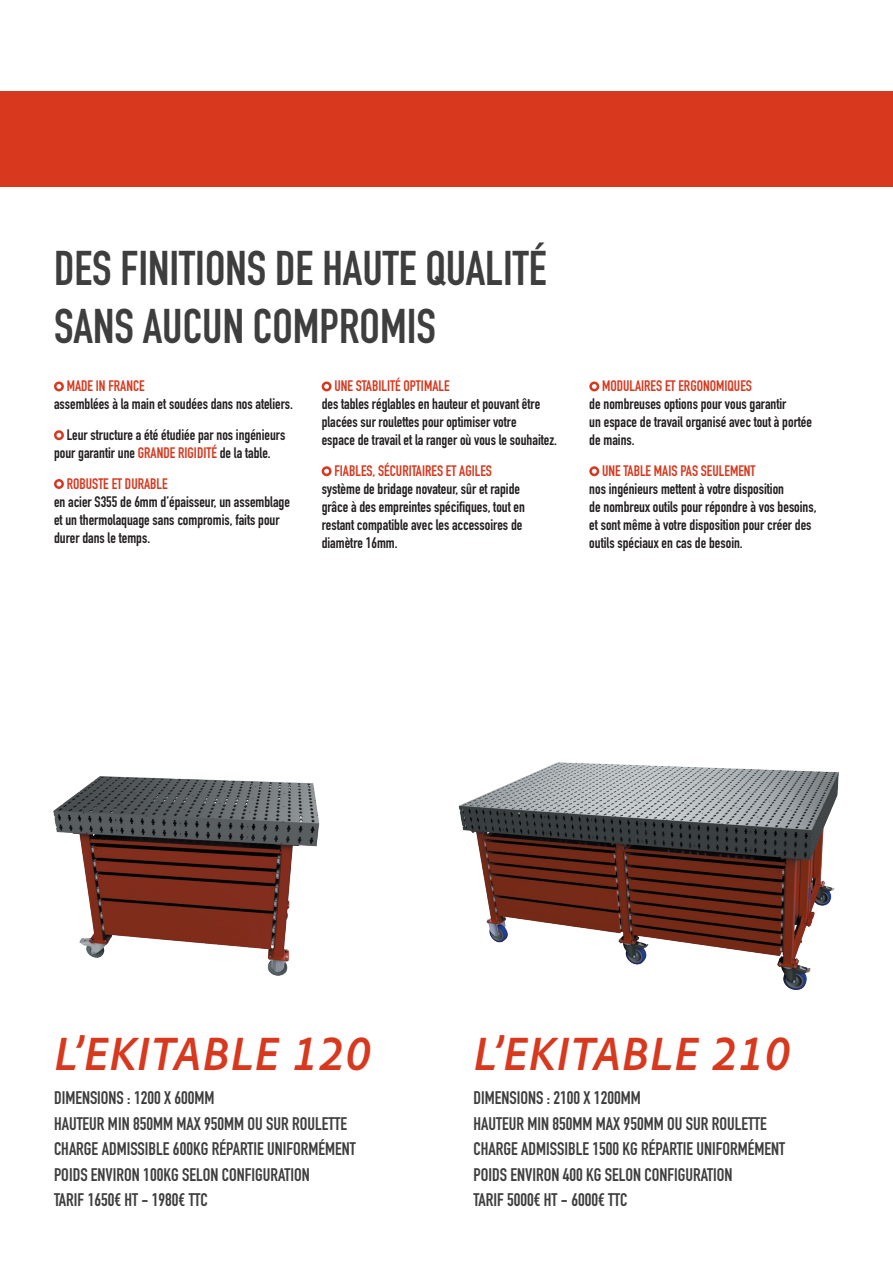
<style>
.page{position:relative;width:893px;height:1263px;background:#fff}
.page>*{position:absolute;margin:0;border:0;box-sizing:border-box;transform-origin:0 0}
.Header_-_Left_Aligned{font:italic 700 49.2px "Adobe Clean UX";color:#d8381e}
.Header_-_Left_Aligned-2{font:700 48px "DIN Condensed";color:#3e3e3f}
.Header_-_Left_Aligned-3{font:700 18px "DIN Condensed";color:#3e3e3f}
.Header_-_Left_Aligned-4{font:700 15px/18px "DIN Condensed";color:#231f20}
.Header_-_Left_Aligned-5{font:700 15px "DIN Condensed";color:#d8381e}
.s1{color:#d8381e}
</style>
<div class="page">
<div style="left:0;top:91px;width:893px;height:96px;background:#d8381e"></div>
<img style="left:458px;top:762px;width:381px;height:228px">
<img style="left:53px;top:776px;width:267px;height:200px">
<svg style="left:54px;top:381px;width:10px;height:10px"></svg>
<svg style="left:54px;top:430px;width:10px;height:10px"></svg>
<svg style="left:54px;top:479px;width:10px;height:10px"></svg>
<svg style="left:321px;top:381px;width:11px;height:10px"></svg>
<svg style="left:321px;top:466px;width:11px;height:10px"></svg>
<svg style="left:589px;top:381px;width:11px;height:10px"></svg>
<svg style="left:589px;top:466px;width:11px;height:10px"></svg>
<p class="Header_-_Left_Aligned-2" style="left:54px;top:236px;width:494px">DES FINITIONS DE HAUTE QUALITÉ</p>
<p class="Header_-_Left_Aligned-2" style="left:54px;top:294px;width:384px">SANS AUCUN COMPROMIS</p>
<p class="Header_-_Left_Aligned-4" style="left:54px;top:377px;width:240px;text-indent:13px"><span class="s1">MADE IN FRANCE<br></span>assemblées à la main et soudées dans nos ateliers.</p>
<p class="Header_-_Left_Aligned-4" style="left:54px;top:426px;width:233px;text-indent:13px">Leur structure a été étudiée par nos ingénieurs pour garantir une <span class="s1">GRANDE RIGIDITÉ</span> de la table.</p>
<p class="Header_-_Left_Aligned-4" style="left:54px;top:475px;width:237px;text-indent:13px"><span class="s1">ROBUSTE ET DURABLE<br></span>en acier S355 de 6mm d’épaisseur, un assemblage et un thermolaquage sans compromis, faits pour durer dans le temps.</p>
<p class="Header_-_Left_Aligned-5" style="left:334px;top:376px;width:117px">UNE STABILITÉ OPTIMALE</p>
<p class="Header_-_Left_Aligned-4" style="left:322px;top:395px;width:237px">des tables réglables en hauteur et pouvant être placées sur roulettes pour optimiser votre<br>espace de travail et la ranger où vous le souhaitez.</p>
<p class="Header_-_Left_Aligned-4" style="left:322px;top:462px;width:205px;text-indent:13px"><span class="s1">FIABLES, SÉCURITAIRES ET AGILES </span>système de bridage novateur, sûr et rapide grâce à des empreintes spécifiques, tout en restant compatible avec les accessoires de diamètre 16mm.</p>
<p class="Header_-_Left_Aligned-5" style="left:602px;top:376px;width:151px">MODULAIRES ET ERGONOMIQUES</p>
<p class="Header_-_Left_Aligned-4" style="left:589px;top:395px;width:224px">de nombreuses options pour vous garantir<br>un espace de travail organisé avec tout à portée de mains.</p>
<p class="Header_-_Left_Aligned-5" style="left:602px;top:461px;width:155px">UNE TABLE MAIS PAS SEULEMENT</p>
<p class="Header_-_Left_Aligned-4" style="left:589px;top:480px;width:229px">nos ingénieurs mettent à votre disposition<br>de nombreux outils pour répondre à vos besoins, et sont même à votre disposition pour créer des outils spéciaux en cas de besoin.</p>
<p class="Header_-_Left_Aligned" style="left:54px;top:1022px;width:320px">L’EKITABLE 120</p>
<p class="Header_-_Left_Aligned" style="left:473px;top:1022px;width:320px">L’EKITABLE 210</p>
<p class="Header_-_Left_Aligned-3" style="left:54px;top:1086px;width:162px">DIMENSIONS : 1200 X 600MM</p>
<p class="Header_-_Left_Aligned-3" style="left:54px;top:1111px;width:295px">HAUTEUR MIN 850MM MAX 950MM OU SUR ROULETTE</p>
<p class="Header_-_Left_Aligned-3" style="left:54px;top:1137px;width:303px">CHARGE ADMISSIBLE 600KG RÉPARTIE UNIFORMÉMENT</p>
<p class="Header_-_Left_Aligned-3" style="left:54px;top:1162px;width:257px">POIDS ENVIRON 100KG SELON CONFIGURATION</p>
<p class="Header_-_Left_Aligned-3" style="left:54px;top:1188px;width:155px">TARIF 1650€ HT - 1980€ TTC</p>
<p class="Header_-_Left_Aligned-3" style="left:473px;top:1086px;width:169px">DIMENSIONS : 2100 X 1200MM</p>
<p class="Header_-_Left_Aligned-3" style="left:473px;top:1111px;width:295px">HAUTEUR MIN 850MM MAX 950MM OU SUR ROULETTE</p>
<p class="Header_-_Left_Aligned-3" style="left:473px;top:1137px;width:313px">CHARGE ADMISSIBLE 1500 KG RÉPARTIE UNIFORMÉMENT</p>
<p class="Header_-_Left_Aligned-3" style="left:473px;top:1162px;width:261px">POIDS ENVIRON 400 KG SELON CONFIGURATION</p>
<p class="Header_-_Left_Aligned-3" style="left:473px;top:1188px;width:155px">TARIF 5000€ HT - 6000€ TTC</p>
</div>
